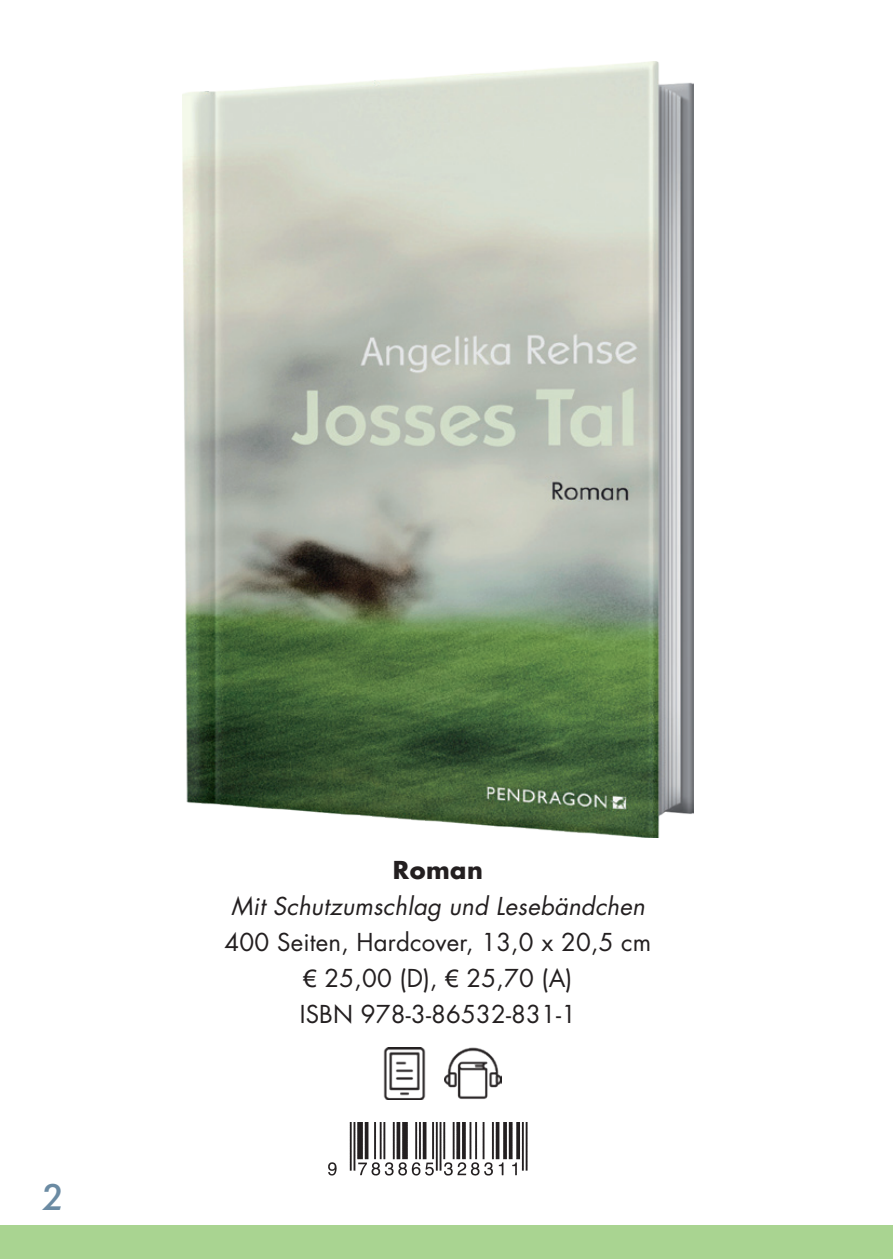
<style>
.page{position:relative;width:893px;height:1259px;background:#fff}
.page>*{position:absolute;margin:0;border:0;box-sizing:border-box;transform-origin:0 0}
.t1{font:36px "Ornitons";color:#6b8ba3}
.t2{font:24px/36px "Futura";letter-spacing:.01em;color:#231f20;text-align:center}
.t3{font:italic 24px "Futura";letter-spacing:.01em;color:#231f20}
.t4{font:700 24px "Futura";letter-spacing:.02em;color:#231f20}
.s1{font-family:"Arial"}
</style>
<div class="page">
<div style="left:0;top:1225px;width:893px;height:34px;background:#a9d491"></div>
<img style="left:182px;top:62px;width:512px;height:776px">
<img style="left:328px;top:1122px;width:200px;height:54px">
<img style="left:444px;top:1047px;width:57px;height:52px">
<img style="left:383px;top:1048px;width:43px;height:51px">
<h1 class="t1" style="left:41px;top:1175px;width:24px">2</h1>
<p class="t4" style="left:393px;top:853px;width:92px">Roman</p>
<p class="t3" style="left:231px;top:890px;width:415px">Mit Schutzumschlag und Lesebändchen</p>
<p class="t2" style="left:225px;top:924px;width:428px">400 Seiten, Hardcover, 13,0 x 20,5 cm <span class="s1">€</span> 25,00 (D), <span class="s1">€</span> 25,70 (A)<br>ISBN 978-3-86532-831-1</p>
</div>
